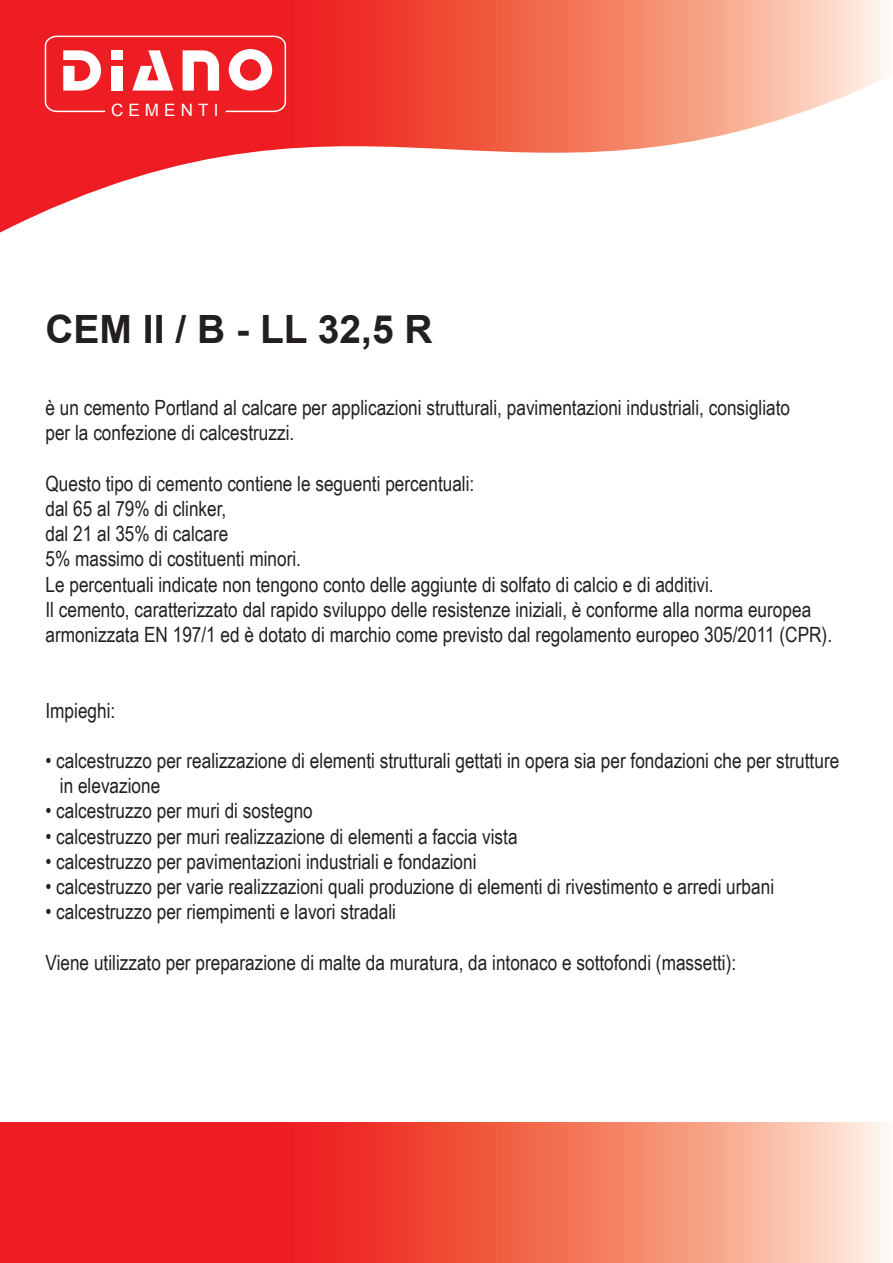
<style>
.page{position:relative;width:893px;height:1263px;background:#fff}
.page>*{position:absolute;margin:0;border:0;box-sizing:border-box;transform-origin:0 0}
.t1{font:700 39px "Arial";color:#231f20}
.t2{font:21px/25.2px "Arial Narrow";color:#231f20}
.t3{font:17.1px "Arial";letter-spacing:.3em;color:#fff}
</style>
<div class="page">
<svg style="left:0;top:0;width:886px;height:232px"></svg>
<svg style="left:0;top:1122px;width:886px;height:141px;background:#f25e52"></svg>
<svg style="left:44px;top:35px;width:243px;height:78px"></svg>
<p class="t3" style="left:111px;top:99px;width:109px">CEMENTI</p>
<h1 class="t1" style="left:45px;top:303px;width:389px">CEM II / B - LL 32,5 R</h1>
<p class="t2" style="left:45px;top:394px;width:746px">è un cemento Portland al calcare per applicazioni strutturali, pavimentazioni industriali, consigliato per la confezione di calcestruzzi.</p>
<p class="t2" style="left:45px;top:470px;width:788px">Questo tipo di cemento contiene le seguenti percentuali:<br>dal 65 al 79% di clinker,<br>dal 21 al 35% di calcare<br>5% massimo di costituenti minori.<br>Le percentuali indicate non tengono conto delle aggiunte di solfato di calcio e di additivi.<br>Il cemento, caratterizzato dal rapido sviluppo delle resistenze iniziali, è conforme alla norma europea armonizzata EN 197/1 ed è dotato di marchio come previsto dal regolamento europeo 305/2011 (CPR).</p>
<p class="t2" style="left:45px;top:697px;width:71px">Impieghi:</p>
<p class="t2" style="left:60px;top:747px;width:781px;text-indent:-14px">• calcestruzzo per realizzazione di elementi strutturali gettati in opera sia per fondazioni che per strutture in elevazione</p>
<p class="t2" style="left:45px;top:797px;width:269px">• calcestruzzo per muri di sostegno</p>
<p class="t2" style="left:45px;top:823px;width:474px">• calcestruzzo per muri realizzazione di elementi a faccia vista</p>
<p class="t2" style="left:45px;top:848px;width:432px">• calcestruzzo per pavimentazioni industriali e fondazioni</p>
<p class="t2" style="left:45px;top:873px;width:730px">• calcestruzzo per varie realizzazioni quali produzione di elementi di rivestimento e arredi urbani</p>
<p class="t2" style="left:45px;top:898px;width:352px">• calcestruzzo per riempimenti e lavori stradali</p>
<p class="t2" style="left:45px;top:949px;width:692px">Viene utilizzato per preparazione di malte da muratura, da intonaco e sottofondi (massetti):</p>
</div>
